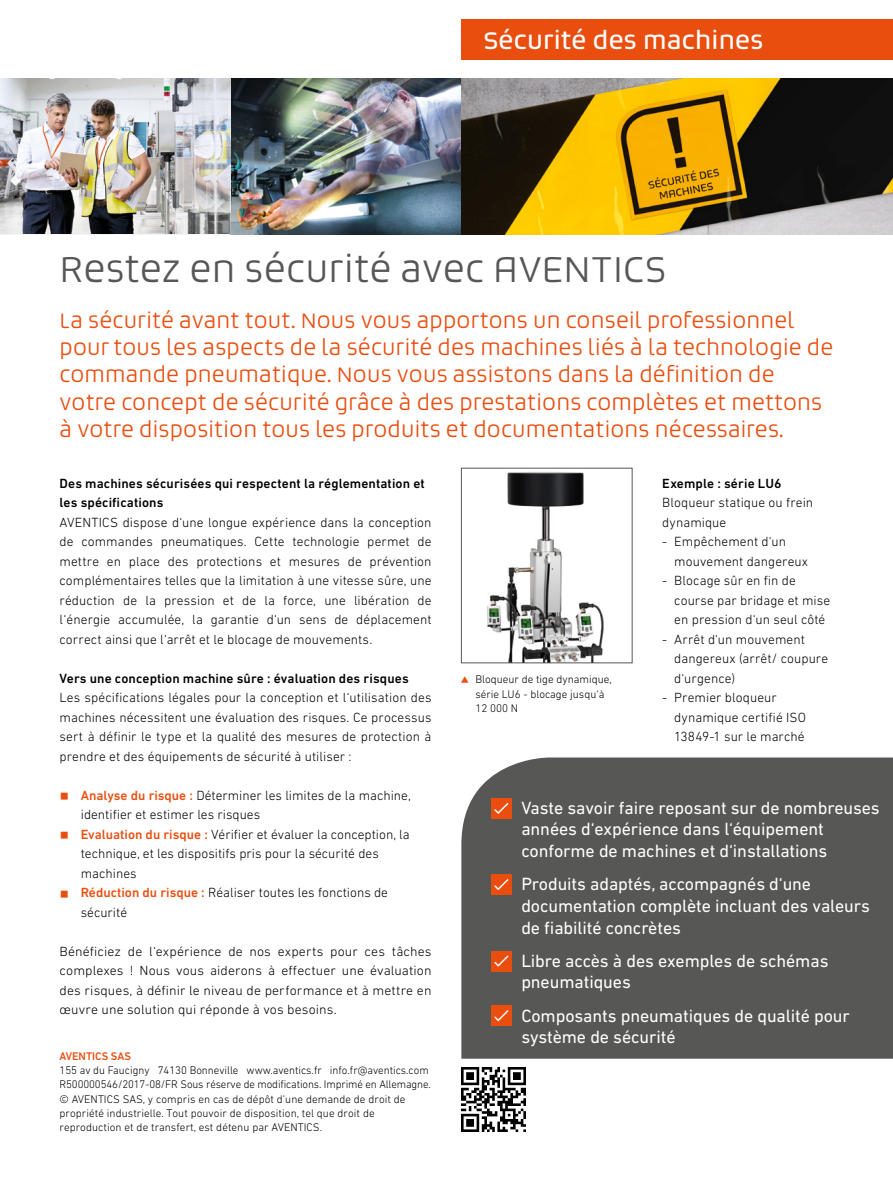
<style>
.page{position:relative;width:893px;height:1191px;background:#fff}
.page>*{position:absolute;margin:0;border:0;box-sizing:border-box;transform-origin:0 0}
.t1{font:300 36px "Bruum FY";letter-spacing:.01em;color:#575756}
.t2{font:24px "Bruum FY";letter-spacing:.01em;color:#fff}
.t3{font:300 21px/27.3px "Bruum FY";letter-spacing:.01em;color:#e94e0f}
.t4{font:18px/21.6px "DIN Next LT Pro";letter-spacing:-.005em;color:#fff}
.t5{font:300 13.5px/19.5px "DIN Next LT Pro";color:#000}
.t6{font:500 13.5px/19.5px "DIN Next LT Pro";letter-spacing:.01em;color:#000}
.t7{font:300 11.25px/14.4px "DIN Next LT Pro";color:#000}
.t8{font:500 11.25px "DIN Next LT Pro";color:#e94e0f}
.s1{font-weight:500;color:#e94e0f}
</style>
<div class="page">
<img style="left:487px;top:471px;width:117px;height:190px">
<div style="left:461px;top:468px;width:171px;height:195px;border:1px solid #575756"></div>
<img style="left:0;top:78px;width:893px;height:156px">
<div style="left:461px;top:20px;width:432px;height:40px;background:#e94e0f"></div>
<img style="left:461px;top:1067px;width:64px;height:64px">
<div style="left:461px;top:757px;width:432px;height:301px;background:#575756"></div>
<div style="left:491px;top:798px;width:21px;height:20px;background:#e94e0f"></div>
<svg style="left:494px;top:803px;width:14px;height:10px"></svg>
<div style="left:491px;top:874px;width:21px;height:20px;background:#e94e0f"></div>
<svg style="left:494px;top:879px;width:14px;height:11px"></svg>
<div style="left:491px;top:1005px;width:21px;height:21px;background:#e94e0f"></div>
<svg style="left:494px;top:1010px;width:14px;height:11px"></svg>
<div style="left:491px;top:950px;width:21px;height:21px;background:#e94e0f"></div>
<svg style="left:494px;top:955px;width:14px;height:11px"></svg>
<h2 class="t2" style="left:483px;top:25px;width:282px">Sécurité des machines</h2>
<h1 class="t1" style="left:60px;top:246px;width:608px">Restez en sécurité avec AVENTICS</h1>
<p class="t3" style="left:60px;top:306px;width:775px">La sécurité avant tout. Nous vous apportons un conseil professionnel pour tous les aspects de la sécurité des machines liés à la technologie de commande pneumatique. Nous vous assistons dans la définition de votre concept de sécurité grâce à des prestations complètes et mettons à votre disposition tous les produits et documentations nécessaires.</p>
<p class="t6" style="left:60px;top:473px;width:367px">Des machines sécurisées qui respectent la réglementation et les spécifications</p>
<p class="t5" style="left:60px;top:512px;width:374px;text-align:justify">AVENTICS dispose d‘une longue expérience dans la conception de commandes pneumatiques. Cette technologie permet de mettre en place des protections et mesures de prévention complémentaires telles que la limitation à une vitesse sûre, une réduction de la pression et de la force, une libération de l‘énergie accumulée, la garantie d‘un sens de déplacement correct ainsi que l‘arrêt et le blocage de mouvements.</p>
<p class="t6" style="left:60px;top:668px;width:351px">Vers une conception machine sûre : évaluation des risques</p>
<p class="t5" style="left:60px;top:687px;width:374px;text-align:justify">Les spécifications légales pour la conception et l‘utilisation des machines nécessitent une évaluation des risques. Ce processus sert à définir le type et la qualité des mesures de protection à prendre et des équipements de sécurité à utiliser :</p>
<p class="t5" style="left:81px;top:785px;width:332px"><span class="s1">Analyse du risque :</span> Déterminer les limites de la machine, identifier et estimer les risques<br><span class="s1">Evaluation du risque :</span> Vérifier et évaluer la conception, la technique, et les dispositifs pris pour la sécurité des machines<br><span class="s1">Réduction du risque :</span> Réaliser toutes les fonctions de sécurité</p>
<p class="t5" style="left:60px;top:941px;width:374px;text-align:justify">Bénéficiez de l‘expérience de nos experts pour ces tâches complexes ! Nous vous aiderons à effectuer une évaluation des risques, à définir le niveau de performance et à mettre en œuvre une solution qui réponde à vos besoins.</p>
<p class="t6" style="left:662px;top:473px;width:121px">Exemple : série LU6</p>
<p class="t5" style="left:662px;top:493px;width:152px">Bloqueur statique ou frein dynamique</p>
<p class="t5" style="left:674px;top:532px;width:135px;text-indent:-12px">- Empêchement d‘un mouvement dangereux</p>
<p class="t5" style="left:674px;top:570px;width:157px;text-indent:-12px">- Blocage sûr en fin de course par bridage et mise en pression d‘un seul côté</p>
<p class="t5" style="left:674px;top:629px;width:155px;text-indent:-12px">- Arrêt d‘un mouvement dangereux (arrêt/ coupure d‘urgence)</p>
<p class="t5" style="left:674px;top:687px;width:133px;text-indent:-12px">- Premier bloqueur dynamique certifié ISO<br>13849-1 sur le marché</p>
<p class="t7" style="left:475px;top:672px;width:138px">Bloqueur de tige dynamique, série LU6 - blocage jusqu‘à<br>12 000 N</p>
<h3 class="t4" style="left:521px;top:796px;width:360px">Vaste savoir faire reposant sur de nombreuses années d‘expérience dans l‘équipement conforme de machines et d‘installations</h3>
<h3 class="t4" style="left:521px;top:873px;width:350px">Produits adaptés, accompagnés d‘une documentation complète incluant des valeurs de fiabilité concrètes</h3>
<h3 class="t4" style="left:521px;top:949px;width:309px">Libre accès à des exemples de schémas pneumatiques</h3>
<h3 class="t4" style="left:521px;top:1004px;width:330px">Composants pneumatiques de qualité pour système de sécurité</h3>
<p class="t8" style="left:60px;top:1050px;width:73px">AVENTICS SAS</p>
<p class="t7" style="left:60px;top:1062px;width:373px">155 av du Faucigny 74130 Bonneville www.aventics.fr info.fr@aventics.com R500000546/2017-08/FR Sous réserve de modifications. Imprimé en Allemagne. © AVENTICS SAS, y compris en cas de dépôt d’une demande de droit de propriété industrielle. Tout pouvoir de disposition, tel que droit de reproduction et de transfert, est détenu par AVENTICS.</p>
</div>
